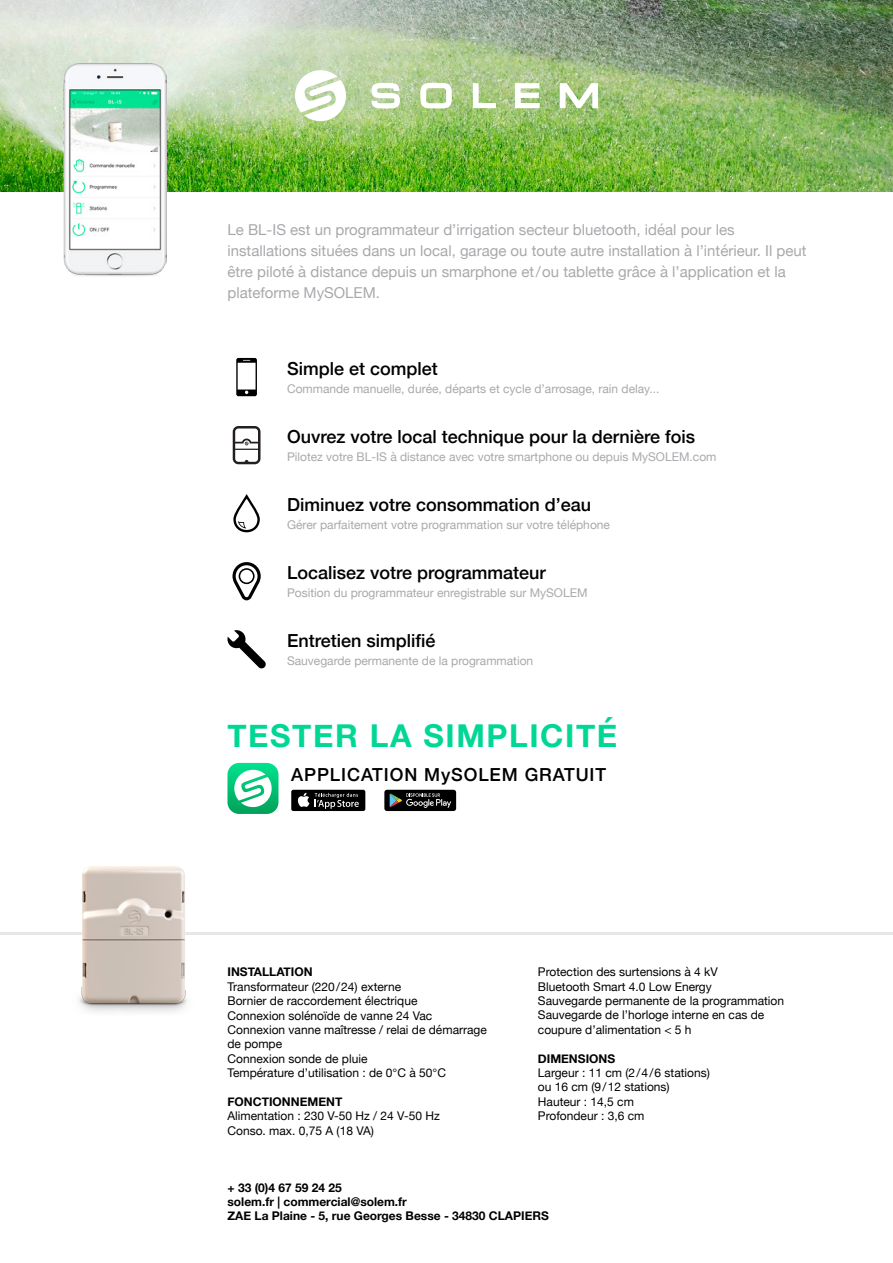
<style>
.page{position:relative;width:893px;height:1263px;background:#fff}
.page>*{position:absolute;margin:0;border:0;box-sizing:border-box;transform-origin:0 0}
.t1{font:700 31.5px "Helvetica Neue";letter-spacing:.05em;color:#00d795}
.t2{font:500 18px "Helvetica Neue";color:#000}
.t3{font:500 18px "Helvetica Neue";letter-spacing:.05em;color:#000}
.t4{font:15px/21px "Helvetica Neue";color:#a7a9ac}
.t5{font:12px "Helvetica Neue";color:#000}
.t6{font:12px "Helvetica Neue";color:#a7a9ac}
.t7{font:700 12px "Helvetica Neue";color:#000}
</style>
<div class="page">
<img style="left:0;top:0;width:893px;height:191px">
<hr style="left:0;top:933px;width:893px;height:2px;background:#e7e7e8">
<img style="left:72px;top:867px;width:122px;height:145px">
<svg style="left:371px;top:83px;width:227px;height:25px"></svg>
<svg style="left:295px;top:70px;width:51px;height:51px"></svg>
<img style="left:64px;top:64px;width:103px;height:212px">
<div style="left:291px;top:790px;width:74px;height:21px;background:#000;border-radius:2px"></div>
<svg style="left:297px;top:793px;width:12px;height:14px"></svg>
<svg style="left:315px;top:793px;width:44px;height:16px"></svg>
<div style="left:384px;top:790px;width:72px;height:21px;background:#000;border-radius:3px"></div>
<svg style="left:390px;top:793px;width:61px;height:15px"></svg>
<svg style="left:227px;top:763px;width:51px;height:51px"></svg>
<svg style="left:236px;top:358px;width:21px;height:38px"></svg>
<svg style="left:233px;top:494px;width:27px;height:38px"></svg>
<svg style="left:227px;top:630px;width:39px;height:38px"></svg>
<svg style="left:232px;top:562px;width:29px;height:38px"></svg>
<svg style="left:233px;top:426px;width:27px;height:38px"></svg>
<p class="t4" style="left:227px;top:220px;width:580px">Le BL-IS est un programmateur d’irrigation secteur bluetooth, idéal pour les installations situées dans un local, garage ou toute autre installation à l’intérieur. Il peut être piloté à distance depuis un smarphone et/ou tablette grâce à l’application et la plateforme MySOLEM.</p>
<p class="t2" style="left:287px;top:354px;width:152px">Simple et complet</p>
<p class="t6" style="left:287px;top:380px;width:374px">Commande manuelle, durée, départs et cycle d’arrosage, rain delay...</p>
<p class="t2" style="left:287px;top:422px;width:410px">Ouvrez votre local technique pour la dernière fois</p>
<p class="t6" style="left:287px;top:448px;width:431px">Pilotez votre BL-IS à distance avec votre smartphone ou depuis MySOLEM.com</p>
<p class="t2" style="left:287px;top:490px;width:306px">Diminuez votre consommation d’eau</p>
<p class="t6" style="left:287px;top:516px;width:324px">Gérer parfaitement votre programmation sur votre téléphone</p>
<p class="t2" style="left:287px;top:558px;width:260px">Localisez votre programmateur</p>
<p class="t6" style="left:287px;top:584px;width:302px">Position du programmateur enregistrable sur MySOLEM</p>
<p class="t2" style="left:287px;top:626px;width:150px">Entretien simplifié</p>
<p class="t6" style="left:287px;top:652px;width:248px">Sauvegarde permanente de la programmation</p>
<p class="t1" style="left:227px;top:711px;width:391px">TESTER LA SIMPLICITÉ</p>
<p class="t3" style="left:291px;top:760px;width:316px">APPLICATION MySOLEM GRATUIT</p>
<p class="t7" style="left:227px;top:963px;width:87px">INSTALLATION</p>
<p class="t5" style="left:227px;top:978px;width:175px">Transformateur (220/24) externe</p>
<p class="t5" style="left:227px;top:992px;width:192px">Bornier de raccordement électrique</p>
<p class="t5" style="left:227px;top:1007px;width:206px">Connexion solénoïde de vanne 24 Vac</p>
<p class="t5" style="left:227px;top:1021px;width:261px">Connexion vanne maîtresse / relai de démarrage</p>
<p class="t5" style="left:227px;top:1035px;width:56px">de pompe</p>
<p class="t5" style="left:227px;top:1050px;width:142px">Connexion sonde de pluie</p>
<p class="t5" style="left:227px;top:1064px;width:220px">Température d’utilisation : de 0°C à 50°C</p>
<p class="t7" style="left:227px;top:1092px;width:116px">FONCTIONNEMENT</p>
<p class="t5" style="left:227px;top:1107px;width:214px">Alimentation : 230 V-50 Hz / 24 V-50 Hz</p>
<p class="t5" style="left:227px;top:1122px;width:148px">Conso. max. 0,75 A (18 VA)</p>
<p class="t5" style="left:538px;top:963px;width:181px">Protection des surtensions à 4 kV</p>
<p class="t5" style="left:538px;top:977px;width:175px">Bluetooth Smart 4.0 Low Energy</p>
<p class="t5" style="left:538px;top:992px;width:248px">Sauvegarde permanente de la programmation</p>
<p class="t5" style="left:538px;top:1006px;width:228px">Sauvegarde de l’horloge interne en cas de</p>
<p class="t5" style="left:538px;top:1021px;width:155px">coupure d’alimentation &lt; 5 h</p>
<p class="t7" style="left:538px;top:1049px;width:79px">DIMENSIONS</p>
<p class="t5" style="left:538px;top:1064px;width:174px">Largeur : 11 cm (2/4/6 stations)</p>
<p class="t5" style="left:538px;top:1078px;width:133px">ou 16 cm (9/12 stations)</p>
<p class="t5" style="left:538px;top:1093px;width:98px">Hauteur : 14,5 cm</p>
<p class="t5" style="left:538px;top:1107px;width:108px">Profondeur : 3,6 cm</p>
<p class="t7" style="left:227px;top:1178px;width:116px">+ 33 (0)4 67 59 24 25</p>
<p class="t7" style="left:227px;top:1192px;width:181px">solem.fr | commercial@solem.fr</p>
<p class="t7" style="left:227px;top:1207px;width:323px">ZAE La Plaine - 5, rue Georges Besse - 34830 CLAPIERS</p>
</div>
